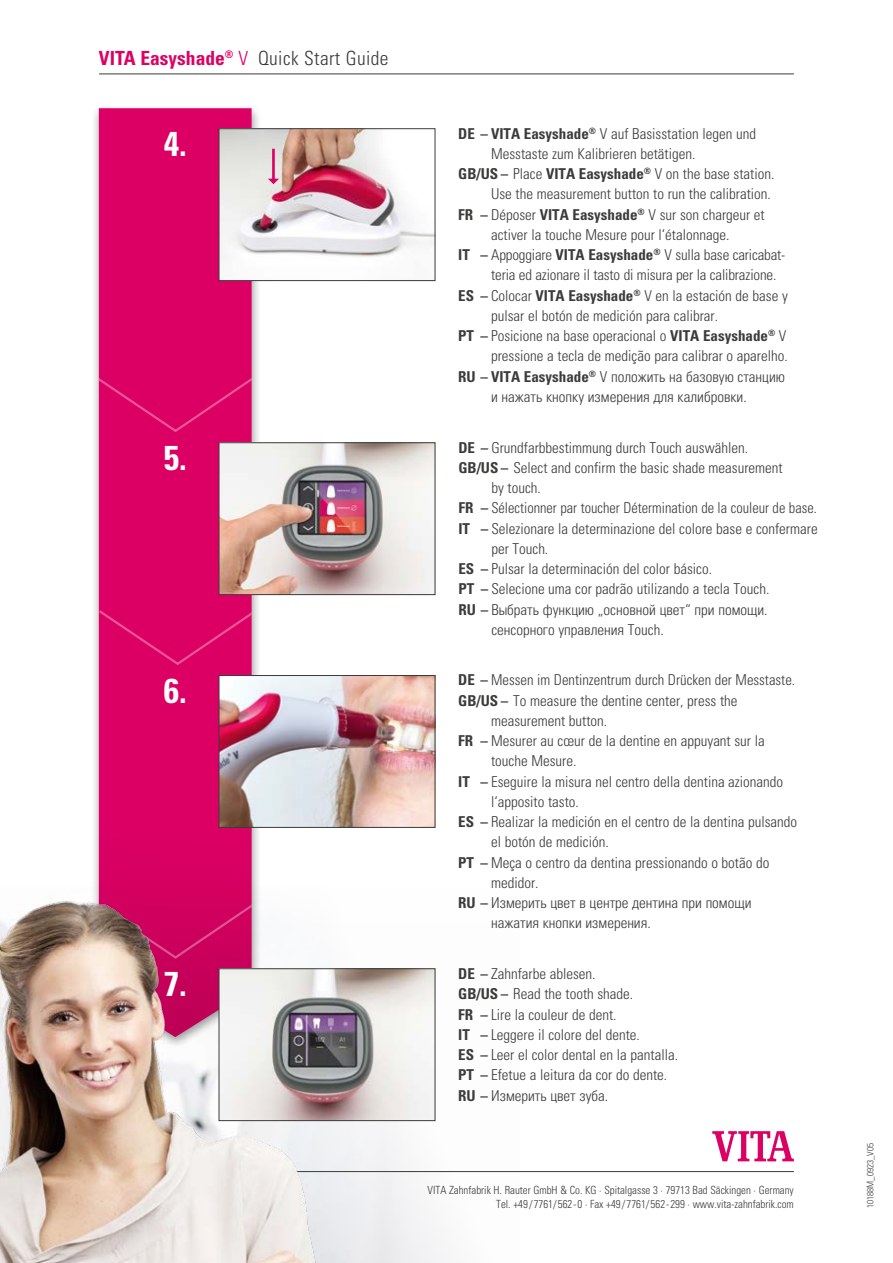
<style>
.page{position:relative;width:893px;height:1263px;background:#fff}
.page>*{position:absolute;margin:0;border:0;box-sizing:border-box;transform-origin:0 0}
.t1{font:700 condensed 34.5px "Univers LT";color:#fff}
.t2{font:300 condensed 19.5px "Univers LT";letter-spacing:.02em;color:#3b3b3a}
.t3{font:300 condensed 15px/20.2px "Univers LT";color:#3b3b3a}
.t4{font:15px/20.2px "Univers LTCYR 47 Light Cond";color:#3b3b3a}
.t5{font:300 condensed 15px "Univers LT";color:#3b3b3a;scale:.96 1}
.t6{font:300 condensed 11.25px/14.2px "Univers LT";color:#3b3b3a;text-align:right}
.t7{font:300 condensed 9px "Univers LT";color:#3b3b3a}
.s1{font-weight:700;color:#dd0064}
.s2{color:#dd0064}
.s3{font-weight:700}
.s4{font-family:"Univers LT";font-weight:700;font-stretch:condensed}
.s5{font-family:"Univers LT";font-weight:300;font-stretch:condensed}
.s6{font-family:"Univers"}
</style>
<div class="page">
<hr style="left:99px;top:74px;width:695px;height:1px;background:#3b3b3a">
<img style="left:0;top:901px;width:520px;height:362px">
<div style="left:91px;top:103px;width:171px;height:946px;background:#000;opacity:.4"></div>
<svg style="left:99px;top:108px;width:153px;height:929px;background:#db0a68"></svg>
<div style="left:99px;top:609px;width:153px;height:57px;background:#dd0064"></div>
<div style="left:99px;top:376px;width:153px;height:58px;background:#dd0064"></div>
<svg style="left:99px;top:902px;width:153px;height:58px;background:#c12365"></svg>
<hr style="left:99px;top:1171px;width:695px;height:1px;background:#3b3b3a">
<svg style="left:712px;top:1131px;width:82px;height:30px"></svg>
<img style="left:221px;top:130px;width:212px;height:149px">
<div style="left:219px;top:128px;width:216px;height:153px;border:1px solid #3b3b3a"></div>
<img style="left:221px;top:444px;width:212px;height:149px">
<div style="left:219px;top:442px;width:216px;height:153px;border:1px solid #3b3b3a"></div>
<img style="left:221px;top:677px;width:212px;height:149px">
<div style="left:219px;top:675px;width:216px;height:153px;border:1px solid #3b3b3a"></div>
<hr style="left:272px;top:149px;width:3px;height:30px;background:#dd0064">
<svg style="left:268px;top:179px;width:11px;height:5px"></svg>
<img style="left:221px;top:970px;width:212px;height:149px">
<div style="left:219px;top:968px;width:216px;height:153px;border:1px solid #3b3b3a"></div>
<h2 class="t2" style="left:99px;top:46px;width:291px"><span class="s1">VITA Easyshade</span><sup>®</sup> <span class="s2">V</span> Quick Start Guide</h2>
<h1 class="t1" style="left:164px;top:122px;width:24px">4.</h1>
<p class="t3" style="left:458px;top:123px;width:299px"><span class="s3">DE – VITA Easyshade</span><sup>®</sup> V auf Basisstation legen und</p>
<p class="t3" style="left:491px;top:143px;width:206px">Messtaste zum Kalibrieren betätigen.</p>
<p class="t3" style="left:458px;top:164px;width:318px"><span class="s3">GB/US –</span> Place <span class="s3">VITA Easyshade</span><sup>®</sup> V on the base station.</p>
<p class="t3" style="left:491px;top:184px;width:281px">Use the measurement button to run the calibration.</p>
<p class="t3" style="left:458px;top:204px;width:308px"><span class="s3">FR –</span> Déposer <span class="s3">VITA Easyshade</span><sup>®</sup> V sur son chargeur et</p>
<p class="t3" style="left:491px;top:224px;width:240px">activer la touche Mesure pour l‘étalonnage.</p>
<p class="t3" style="left:458px;top:245px;width:329px"><span class="s3">IT –</span> Appoggiare <span class="s3">VITA Easyshade</span><sup>®</sup> V sulla base caricabat-</p>
<p class="t3" style="left:491px;top:265px;width:287px">teria ed azionare il tasto di misura per la calibrazione.</p>
<p class="t3" style="left:458px;top:285px;width:331px"><span class="s3">ES –</span> Colocar <span class="s3">VITA Easyshade</span><sup>®</sup> V en la estación de base y</p>
<p class="t3" style="left:491px;top:305px;width:228px">pulsar el botón de medición para calibrar.</p>
<p class="t3" style="left:458px;top:326px;width:330px"><span class="s3">PT –</span> Posicione na base operacional o <span class="s3">VITA Easyshade</span><sup>®</sup> V</p>
<p class="t3" style="left:491px;top:346px;width:298px">pressione a tecla de medição para calibrar o aparelho.</p>
<p class="t4" style="left:458px;top:365px;width:328px;text-align:center"><span class="s4">RU – VITA Easyshade</span><sup>®</sup> <span class="s5">V</span> положить на базовую станцию и нажать кнопку измерения для калибровки.</p>
<h1 class="t1" style="left:164px;top:436px;width:24px">5.</h1>
<p class="t3" style="left:458px;top:437px;width:291px"><span class="s3">DE –</span> Grundfarbbestimmung durch Touch auswählen.</p>
<p class="t3" style="left:458px;top:457px;width:326px"><span class="s3">GB/US –</span> Select and confirm the basic shade measurement</p>
<p class="t3" style="left:491px;top:478px;width:51px">by touch.</p>
<p class="t5" style="left:458px;top:499px;width:375px"><span class="s3">FR –</span> Sélectionner par toucher Détermination de la couleur de base.</p>
<p class="t3" style="left:458px;top:518px;width:361px"><span class="s3">IT –</span> Selezionare la determinazione del colore base e confermare</p>
<p class="t3" style="left:491px;top:538px;width:58px">per Touch.</p>
<p class="t3" style="left:458px;top:559px;width:255px"><span class="s3">ES –</span> Pulsar la determinación del color básico.</p>
<p class="t3" style="left:458px;top:579px;width:312px"><span class="s3">PT –</span> Selecione uma cor padrão utilizando a tecla Touch.</p>
<p class="t4" style="left:491px;top:598px;width:278px;text-indent:-33px"><span class="s4">RU –</span> Выбрать функцию „основной цвет“ при помощи. сенсорного управления Touch.</p>
<h1 class="t1" style="left:164px;top:669px;width:24px">6.</h1>
<p class="t3" style="left:458px;top:670px;width:338px"><span class="s3">DE –</span> Messen im Dentinzentrum durch Drücken der Messtaste.</p>
<p class="t3" style="left:458px;top:690px;width:281px"><span class="s3">GB/US –</span> To measure the dentine center, press the</p>
<p class="t3" style="left:491px;top:710px;width:118px">measurement button.</p>
<p class="t3" style="left:458px;top:731px;width:308px"><span class="s3">FR –</span> Mesurer au cœur de la dentine en appuyant sur la</p>
<p class="t3" style="left:491px;top:751px;width:87px">touche Mesure.</p>
<p class="t3" style="left:458px;top:771px;width:327px"><span class="s3">IT –</span> Eseguire la misura nel centro della dentina azionando</p>
<p class="t3" style="left:491px;top:791px;width:89px">l‘apposito tasto.</p>
<p class="t3" style="left:458px;top:812px;width:341px"><span class="s3">ES –</span> Realizar la medición en el centro de la dentina pulsando</p>
<p class="t3" style="left:491px;top:832px;width:119px">el botón de medición.</p>
<p class="t3" style="left:458px;top:852px;width:313px"><span class="s3">PT –</span> Meça o centro da dentina pressionando o botão do</p>
<p class="t3" style="left:491px;top:872px;width:49px">medidor.</p>
<p class="t4" style="left:491px;top:892px;width:262px;text-indent:-33px"><span class="s4">RU –</span> Измерить цвет в центре дентина при помощи нажатия кнопки измерения.</p>
<h1 class="t1" style="left:164px;top:963px;width:24px">7.</h1>
<p class="t3" style="left:458px;top:964px;width:221px"><span class="s3">DE –</span> Zahnfarbe ablesen.<br><span class="s3">GB/US –</span> Read the tooth shade.<br><span class="s3">FR –</span> Lire la couleur de dent.<br><span class="s3">IT –</span> Leggere il colore del dente.<br><span class="s3">ES –</span> Leer el color dental en la pantalla.<br><span class="s3">PT –</span> Efetue a leitura da cor do dente.</p>
<p class="t4" style="left:458px;top:1084px;width:152px"><span class="s4">RU –</span> Измерить цвет зуба.</p>
<p class="t6" style="left:428px;top:1182px;width:368px">VITA Zahnfabrik H. Rauter GmbH &amp; Co. KG · <span class="s6">Spitalgasse 3 · 79713</span> Bad Säckingen · Germany<br>Tel. +49/7761/562-0 · Fax +49/7761/562-299 · www.vita-zahnfabrik.com</p>
<p class="t7" style="left:865px;top:1208px;width:66px;rotate:-90deg">10188M_0923_V05</p>
</div>
